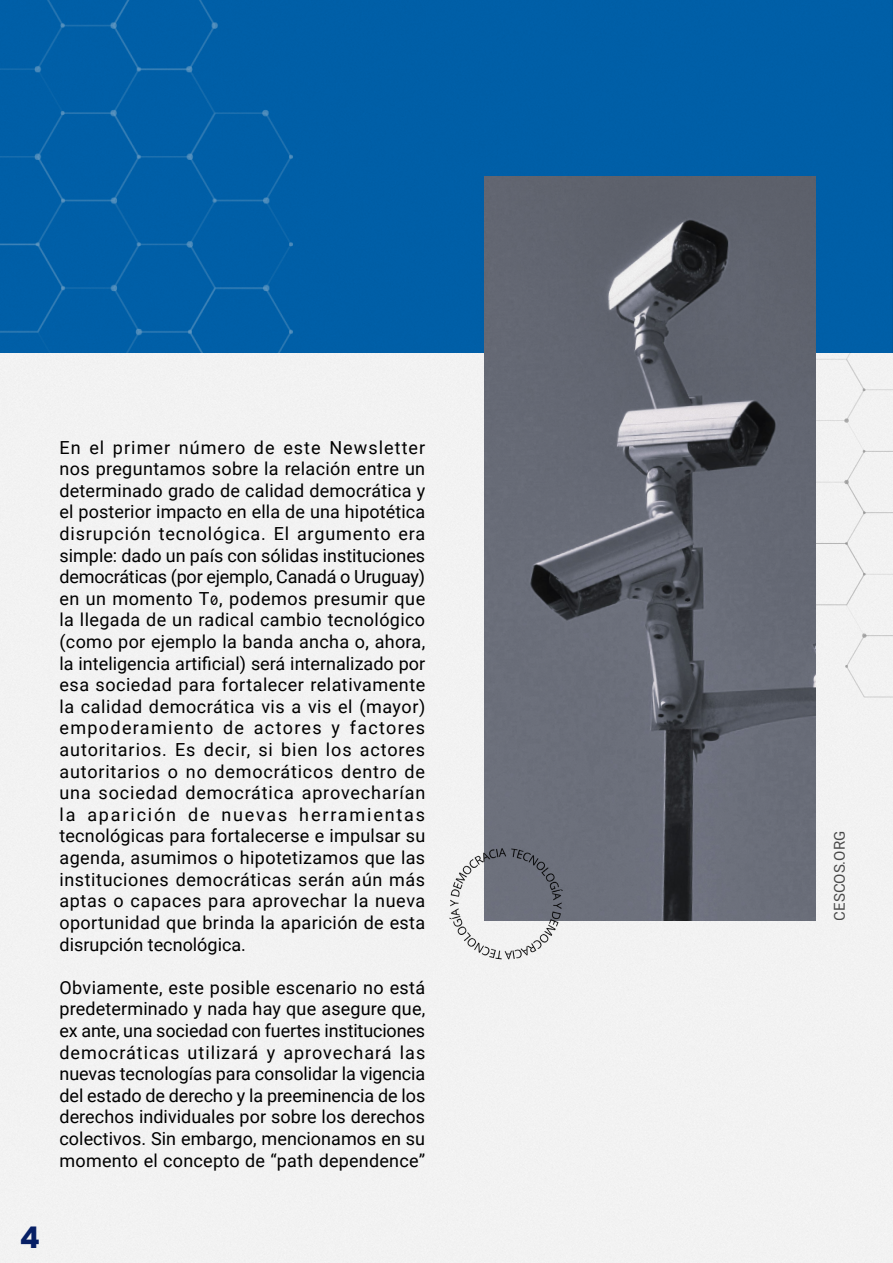
<style>
.page{position:relative;width:893px;height:1263px;background:#fff}
.page>*{position:absolute;margin:0;border:0;box-sizing:border-box;transform-origin:0 0}
.t1{font:700 30px "Poppins";color:#07216b}
.t2{font:18px/21.6px "Roboto";letter-spacing:.015em;color:#000;text-align:justify}
.t3{font:15px "Roboto";color:#000}
.s1{font-family:"Bergen Mono";font-size:13.5px}
</style>
<div class="page">
<img style="left:0;top:0;width:893px;height:1263px">
<img style="left:892px;top:0;width:1px;height:352px">
<p class="t2" style="left:60px;top:436px;width:367px">En el primer número de este Newsletter nos preguntamos sobre la relación entre un determinado grado de calidad democrática y el posterior impacto en ella de una hipotética disrupción tecnológica. El argumento era simple: dado un país con sólidas instituciones democráticas (por ejemplo, Canadá o Uruguay) en un momento T<span class="s1">0</span>, podemos presumir que la llegada de un radical cambio tecnológico (como por ejemplo la banda ancha o, ahora, la inteligencia artificial) será internalizado por esa sociedad para fortalecer relativamente la calidad democrática vis a vis el (mayor) empoderamiento de actores y factores autoritarios. Es decir, si bien los actores autoritarios o no democráticos dentro de una sociedad democrática aprovecharían la aparición de nuevas herramientas tecnológicas para fortalecerse e impulsar su agenda, asumimos o hipotetizamos que las instituciones democráticas serán aún más aptas o capaces para aprovechar la nueva oportunidad que brinda la aparición de esta disrupción tecnológica.</p>
<p class="t2" style="left:60px;top:976px;width:367px">Obviamente, este posible escenario no está predeterminado y nada hay que asegure que, ex ante, una sociedad con fuertes instituciones democráticas utilizará y aprovechará las nuevas tecnologías para consolidar la vigencia del estado de derecho y la preeminencia de los derechos individuales por sobre los derechos colectivos. Sin embargo, mencionamos en su momento el concepto de “path dependence”</p>
<h1 class="t1" style="left:20px;top:1220px;width:22px">4</h1>
<p class="t3" style="left:829px;top:921px;width:91px;rotate:-90deg">CESCOS.ORG</p>
</div>
